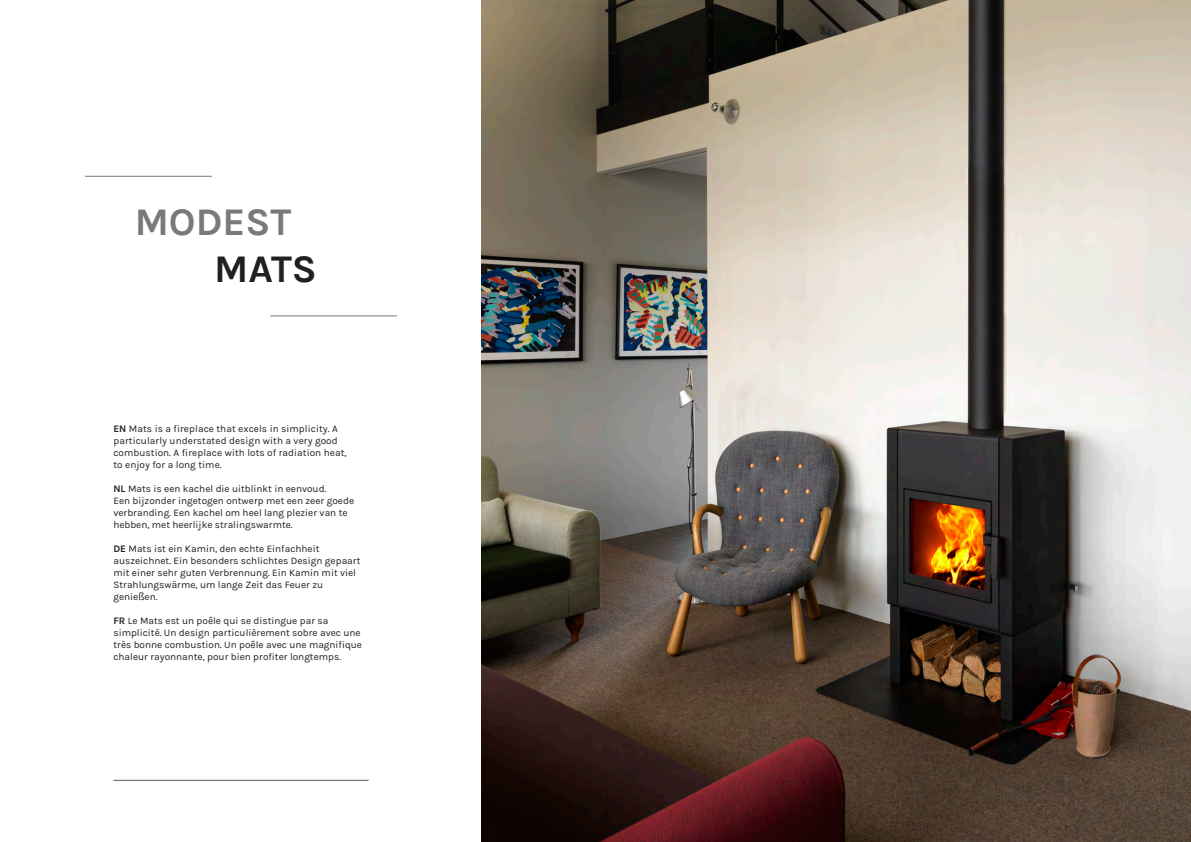
<style>
.page{position:relative;width:1191px;height:842px;background:#fff}
.page>*{position:absolute;margin:0;border:0;box-sizing:border-box;transform-origin:0 0}
.t1{font:700 39.2px "Karla";color:#787979}
.t2{font:700 39.2px "Karla";color:#231f20}
.t3{font:10px/12px "Karla";color:#231f20}
.s1{font-weight:700}
.s2{font-family:"Open Sans"}
</style>
<div class="page">
<img style="left:482px;top:0;width:709px;height:842px">
<hr style="left:85px;top:176px;width:127px;height:1px;background:#787979">
<hr style="left:270px;top:315px;width:127px;height:1px;background:#787979">
<hr style="left:113px;top:780px;width:256px;height:1px;background:#57585a">
<h1 class="t1" style="left:135px;top:199px;width:158px">MODEST</h1>
<h1 class="t2" style="left:214px;top:246px;width:104px">MATS</h1>
<p class="t3" style="left:113px;top:423px;width:235px"><span class="s1">EN</span> Mats is a fireplace that excels in simplicity. A particularly understated design with a very good combustion. A fireplace with lots of radiation heat, to enjoy for a long time.</p>
<p class="t3" style="left:113px;top:483px;width:242px"><span class="s1">NL</span> Mats is een kachel die uitblinkt in eenvoud.<br>Een bijzonder ingetogen ontwerp met een zeer goede verbranding. Een kachel om heel lang plezier van te hebben, met heerlijke stralingswarmte.</p>
<p class="t3" style="left:113px;top:543px;width:248px"><span class="s1">DE</span> Mats ist ein Kamin, den echte Einfachheit auszeichnet. Ein besonders schlichtes Design gepaart mit einer sehr guten Verbrennung. Ein Kamin mit viel Strahlungswärme, um lange Zeit das Feuer zu genie<span class="s2">ß</span>en.</p>
<p class="t3" style="left:113px;top:615px;width:250px"><span class="s1">FR</span> Le Mats est un poêle qui se distingue par sa simplicité. Un design particulièrement sobre avec une très bonne combustion. Un poêle avec une magnifique chaleur rayonnante, pour bien profiter longtemps.</p>
</div>
